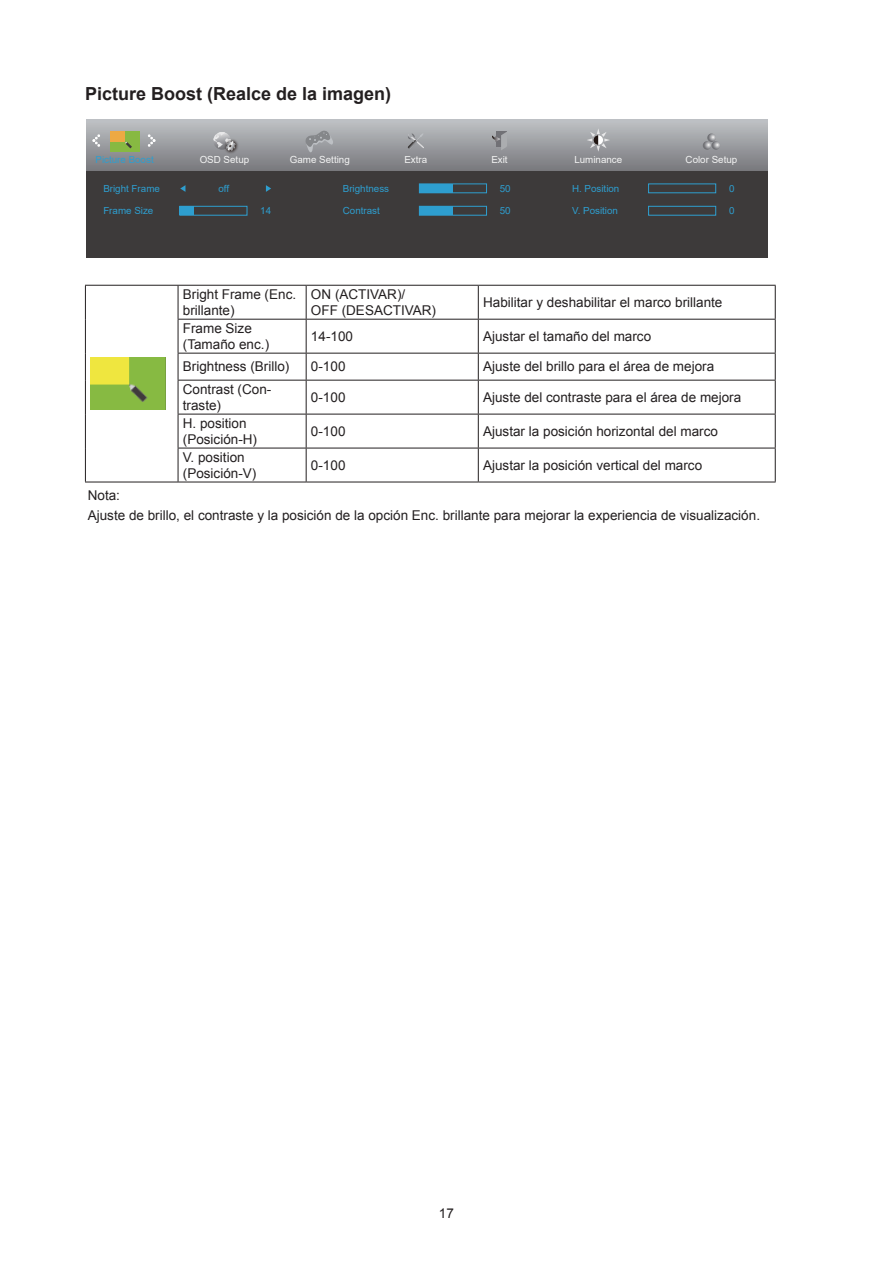
<style>
.page{position:relative;width:893px;height:1263px;background:#fff}
.page>*{position:absolute;margin:0;border:0;box-sizing:border-box;transform-origin:0 0}
.t1{font:700 18px "Arial";color:#231f20}
.t2{font:13.5px/16.2px "Arial";color:#231f20}
.t3{font:9.75px "Arial";color:#2e9ecf}
.t4{font:9.75px "Arial";color:#f3f3f3}
</style>
<div class="page">
<svg style="left:87px;top:119px;width:681px;height:52px;background:#9a9ca0"></svg>
<div style="left:87px;top:171px;width:681px;height:87px;background:#3d3a3a"></div>
<svg style="left:92px;top:134px;width:8px;height:13px"></svg>
<svg style="left:148px;top:134px;width:8px;height:13px"></svg>
<img style="left:223px;top:138px;width:17px;height:18px">
<svg style="left:213px;top:132px;width:23px;height:19px"></svg>
<svg style="left:492px;top:132px;width:15px;height:18px"></svg>
<svg style="left:407px;top:133px;width:18px;height:16px"></svg>
<svg style="left:587px;top:128px;width:23px;height:24px"></svg>
<div style="left:419px;top:184px;width:68px;height:9px;border:1px solid #2e9ecf"></div>
<div style="left:419px;top:184px;width:34px;height:9px;background:#2e9ecf"></div>
<div style="left:419px;top:206px;width:68px;height:10px;border:1px solid #2e9ecf"></div>
<div style="left:419px;top:206px;width:34px;height:9px;background:#2e9ecf"></div>
<div style="left:648px;top:184px;width:68px;height:9px;border:1px solid #2e9ecf"></div>
<div style="left:648px;top:206px;width:68px;height:10px;border:1px solid #2e9ecf"></div>
<svg style="left:180px;top:185px;width:5px;height:7px"></svg>
<svg style="left:266px;top:185px;width:5px;height:7px"></svg>
<div style="left:180px;top:206px;width:67px;height:10px;border:1px solid #2e9ecf"></div>
<div style="left:180px;top:206px;width:14px;height:9px;background:#2e9ecf"></div>
<div style="left:110px;top:131px;width:29px;height:21px;background:#87b942"></div>
<div style="left:110px;top:131px;width:15px;height:10px;background:#eda943"></div>
<svg style="left:125px;top:142px;width:7px;height:6px"></svg>
<svg style="left:703px;top:133px;width:17px;height:17px"></svg>
<svg style="left:305px;top:130px;width:28px;height:22px"></svg>
<hr style="left:85px;top:285px;width:93px;height:1px;background:#231f20">
<hr style="left:85px;top:286px;width:1px;height:33px;background:#231f20">
<hr style="left:178px;top:285px;width:128px;height:1px;background:#231f20">
<hr style="left:178px;top:286px;width:1px;height:33px;background:#231f20">
<hr style="left:306px;top:285px;width:172px;height:1px;background:#231f20">
<hr style="left:306px;top:286px;width:1px;height:33px;background:#231f20">
<hr style="left:478px;top:285px;width:298px;height:1px;background:#231f20">
<hr style="left:478px;top:286px;width:1px;height:33px;background:#231f20">
<hr style="left:775px;top:286px;width:1px;height:33px;background:#231f20">
<hr style="left:85px;top:319px;width:1px;height:34px;background:#231f20">
<hr style="left:178px;top:319px;width:128px;height:1px;background:#231f20">
<hr style="left:178px;top:320px;width:1px;height:33px;background:#231f20">
<hr style="left:306px;top:319px;width:172px;height:1px;background:#231f20">
<hr style="left:306px;top:320px;width:1px;height:33px;background:#231f20">
<hr style="left:478px;top:319px;width:298px;height:1px;background:#231f20">
<hr style="left:478px;top:320px;width:1px;height:33px;background:#231f20">
<hr style="left:775px;top:320px;width:1px;height:33px;background:#231f20">
<svg style="left:85px;top:353px;width:1px;height:27px"></svg>
<hr style="left:178px;top:353px;width:128px;height:1px;background:#231f20">
<svg style="left:178px;top:353px;width:1px;height:27px"></svg>
<hr style="left:306px;top:353px;width:172px;height:1px;background:#231f20">
<svg style="left:306px;top:353px;width:1px;height:27px"></svg>
<hr style="left:478px;top:353px;width:298px;height:1px;background:#231f20">
<svg style="left:478px;top:353px;width:1px;height:27px"></svg>
<svg style="left:775px;top:353px;width:1px;height:27px"></svg>
<hr style="left:85px;top:380px;width:1px;height:34px;background:#231f20">
<hr style="left:178px;top:380px;width:128px;height:1px;background:#231f20">
<hr style="left:178px;top:380px;width:1px;height:34px;background:#231f20">
<hr style="left:306px;top:380px;width:172px;height:1px;background:#231f20">
<hr style="left:306px;top:380px;width:1px;height:34px;background:#231f20">
<hr style="left:478px;top:380px;width:298px;height:1px;background:#231f20">
<hr style="left:478px;top:380px;width:1px;height:34px;background:#231f20">
<hr style="left:775px;top:380px;width:1px;height:34px;background:#231f20">
<hr style="left:85px;top:414px;width:1px;height:34px;background:#231f20">
<hr style="left:178px;top:414px;width:128px;height:1px;background:#231f20">
<hr style="left:178px;top:414px;width:1px;height:34px;background:#231f20">
<hr style="left:306px;top:414px;width:172px;height:1px;background:#231f20">
<hr style="left:306px;top:414px;width:1px;height:34px;background:#231f20">
<hr style="left:478px;top:414px;width:298px;height:1px;background:#231f20">
<hr style="left:478px;top:414px;width:1px;height:34px;background:#231f20">
<hr style="left:775px;top:414px;width:1px;height:34px;background:#231f20">
<hr style="left:85px;top:448px;width:1px;height:34px;background:#231f20">
<hr style="left:178px;top:448px;width:128px;height:1px;background:#231f20">
<hr style="left:178px;top:448px;width:1px;height:34px;background:#231f20">
<hr style="left:306px;top:448px;width:172px;height:1px;background:#231f20">
<hr style="left:306px;top:448px;width:1px;height:34px;background:#231f20">
<hr style="left:478px;top:448px;width:298px;height:1px;background:#231f20">
<hr style="left:478px;top:448px;width:1px;height:34px;background:#231f20">
<hr style="left:775px;top:448px;width:1px;height:34px;background:#231f20">
<hr style="left:85px;top:482px;width:93px;height:1px;background:#231f20">
<hr style="left:178px;top:482px;width:128px;height:1px;background:#231f20">
<hr style="left:306px;top:482px;width:172px;height:1px;background:#231f20">
<hr style="left:478px;top:482px;width:298px;height:1px;background:#231f20">
<img style="left:90px;top:358px;width:76px;height:52px">
<h1 class="t1" style="left:85px;top:82px;width:308px">Picture Boost (Realce de la imagen)</h1>
<p class="t4" style="left:200px;top:153px;width:51px">OSD Setup</p>
<p class="t4" style="left:404px;top:153px;width:24px">Extra</p>
<p class="t4" style="left:491px;top:153px;width:18px">Exit</p>
<p class="t4" style="left:574px;top:153px;width:49px">Luminance</p>
<p class="t3" style="left:343px;top:182px;width:48px">Brightness</p>
<p class="t3" style="left:500px;top:182px;width:12px">50</p>
<p class="t3" style="left:343px;top:204px;width:39px">Contrast</p>
<p class="t3" style="left:500px;top:204px;width:12px">50</p>
<p class="t3" style="left:95px;top:153px;width:60px">Picture Boost</p>
<p class="t4" style="left:290px;top:153px;width:61px">Game Setting</p>
<p class="t4" style="left:686px;top:153px;width:53px">Color Setup</p>
<p class="t3" style="left:103px;top:182px;width:58px">Bright Frame</p>
<p class="t3" style="left:218px;top:182px;width:12px">off</p>
<p class="t3" style="left:103px;top:204px;width:52px">Frame Size</p>
<p class="t3" style="left:260px;top:204px;width:12px">14</p>
<p class="t3" style="left:572px;top:182px;width:49px">H. Position</p>
<p class="t3" style="left:729px;top:182px;width:7px">0</p>
<p class="t3" style="left:572px;top:204px;width:47px">V. Position</p>
<p class="t3" style="left:729px;top:204px;width:7px">0</p>
<p class="t2" style="left:183px;top:286px;width:115px">Bright Frame (Enc. brillante)</p>
<p class="t2" style="left:311px;top:286px;width:126px">ON (ACTIVAR)/<br>OFF (DESACTIVAR)</p>
<p class="t2" style="left:483px;top:294px;width:241px">Habilitar y deshabilitar el marco brillante</p>
<p class="t2" style="left:183px;top:320px;width:88px">Frame Size (Tamaño enc.)</p>
<p class="t2" style="left:311px;top:328px;width:44px">14-100</p>
<p class="t2" style="left:483px;top:328px;width:170px">Ajustar el tamaño del marco</p>
<p class="t2" style="left:183px;top:359px;width:108px">Brightness (Brillo)</p>
<p class="t2" style="left:311px;top:359px;width:36px">0-100</p>
<p class="t2" style="left:483px;top:359px;width:233px">Ajuste del brillo para el área de mejora</p>
<p class="t2" style="left:183px;top:381px;width:90px">Contrast (Con&shy;traste)</p>
<p class="t2" style="left:311px;top:389px;width:36px">0-100</p>
<p class="t2" style="left:483px;top:389px;width:260px">Ajuste del contraste para el área de mejora</p>
<p class="t2" style="left:183px;top:415px;width:76px">H. position (Posición-H)</p>
<p class="t2" style="left:311px;top:423px;width:36px">0-100</p>
<p class="t2" style="left:483px;top:423px;width:236px">Ajustar la posición horizontal del marco</p>
<p class="t2" style="left:183px;top:449px;width:75px">V. position (Posición-V)</p>
<p class="t2" style="left:311px;top:457px;width:36px">0-100</p>
<p class="t2" style="left:483px;top:457px;width:221px">Ajustar la posición vertical del marco</p>
<p class="t2" style="left:88px;top:485px;width:674px;line-height:19.8px">Nota:<br>Ajuste de brillo, el contraste y la posición de la opción Enc. brillante para mejorar la experiencia de visualización.</p>
<p class="t2" style="left:439px;top:1205px;width:17px">17</p>
</div>
